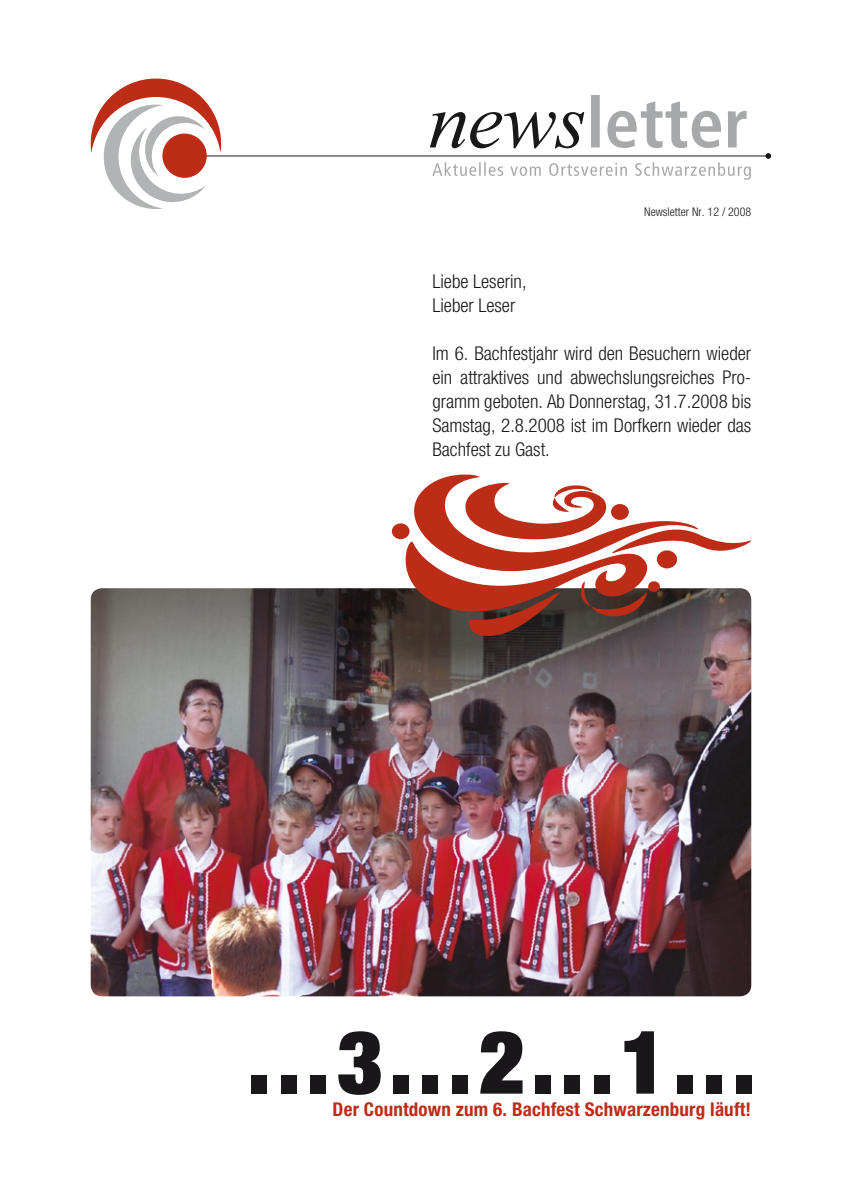
<style>
.page{position:relative;width:842px;height:1191px;background:#fff}
.page>*{position:absolute;margin:0;border:0;box-sizing:border-box;transform-origin:0 0}
.t1{font:300 condensed 19px/24px "Helvetica Neue LT Std";color:#1a171b}
.t2{font:700 condensed 19px "Helvetica Neue LT Std";letter-spacing:.01em;color:#bd2c16}
.t3{font:300 condensed 12px "Helvetica Neue LT Std";color:#1a171b}
</style>
<div class="page">
<img style="left:91px;top:588px;width:660px;height:408px">
<div style="left:252px;top:1075px;width:15px;height:18px;background:#1a171b"></div>
<div style="left:281px;top:1075px;width:15px;height:18px;background:#1a171b"></div>
<div style="left:310px;top:1075px;width:16px;height:18px;background:#1a171b"></div>
<svg style="left:338px;top:1031px;width:43px;height:63px"></svg>
<div style="left:393px;top:1075px;width:16px;height:18px;background:#1a171b"></div>
<div style="left:423px;top:1075px;width:15px;height:18px;background:#1a171b"></div>
<div style="left:452px;top:1075px;width:15px;height:18px;background:#1a171b"></div>
<svg style="left:480px;top:1031px;width:42px;height:62px"></svg>
<div style="left:535px;top:1075px;width:16px;height:18px;background:#1a171b"></div>
<div style="left:565px;top:1075px;width:15px;height:18px;background:#1a171b"></div>
<div style="left:594px;top:1075px;width:15px;height:18px;background:#1a171b"></div>
<svg style="left:624px;top:1031px;width:30px;height:62px"></svg>
<div style="left:677px;top:1075px;width:16px;height:18px;background:#1a171b"></div>
<div style="left:706px;top:1075px;width:16px;height:18px;background:#1a171b"></div>
<div style="left:736px;top:1075px;width:15px;height:18px;background:#1a171b"></div>
<svg style="left:391px;top:474px;width:361px;height:167px"></svg>
<hr style="left:170px;top:155px;width:601px;height:1px;background:#1a171b">
<svg style="left:765px;top:153px;width:6px;height:6px"></svg>
<svg style="left:91px;top:79px;width:130px;height:130px"></svg>
<div style="left:162px;top:134px;width:45px;height:44px;background:#bd2c16;border-radius:50%"></div>
<svg style="left:430px;top:112px;width:154px;height:36px"></svg>
<svg style="left:591px;top:95px;width:156px;height:53px"></svg>
<svg style="left:432px;top:162px;width:319px;height:18px"></svg>
<p class="t3" style="left:644px;top:205px;width:108px">Newsletter Nr. 12 / 2008</p>
<p class="t1" style="left:432px;top:269px;width:96px">Liebe Leserin,<br>Lieber Leser</p>
<p class="t1" style="left:432px;top:341px;width:320px;text-align:justify">Im 6. Bachfestjahr wird den Besuchern wieder ein attraktives und abwechslungsreiches Pro&shy;gramm geboten. Ab Donnerstag, 31.7.2008 bis Samstag, 2.8.2008 ist im Dorfkern wieder das Bachfest zu Gast.</p>
<p class="t2" style="left:333px;top:1098px;width:420px">Der Countdown zum 6. Bachfest Schwarzenburg läuft!</p>
</div>
